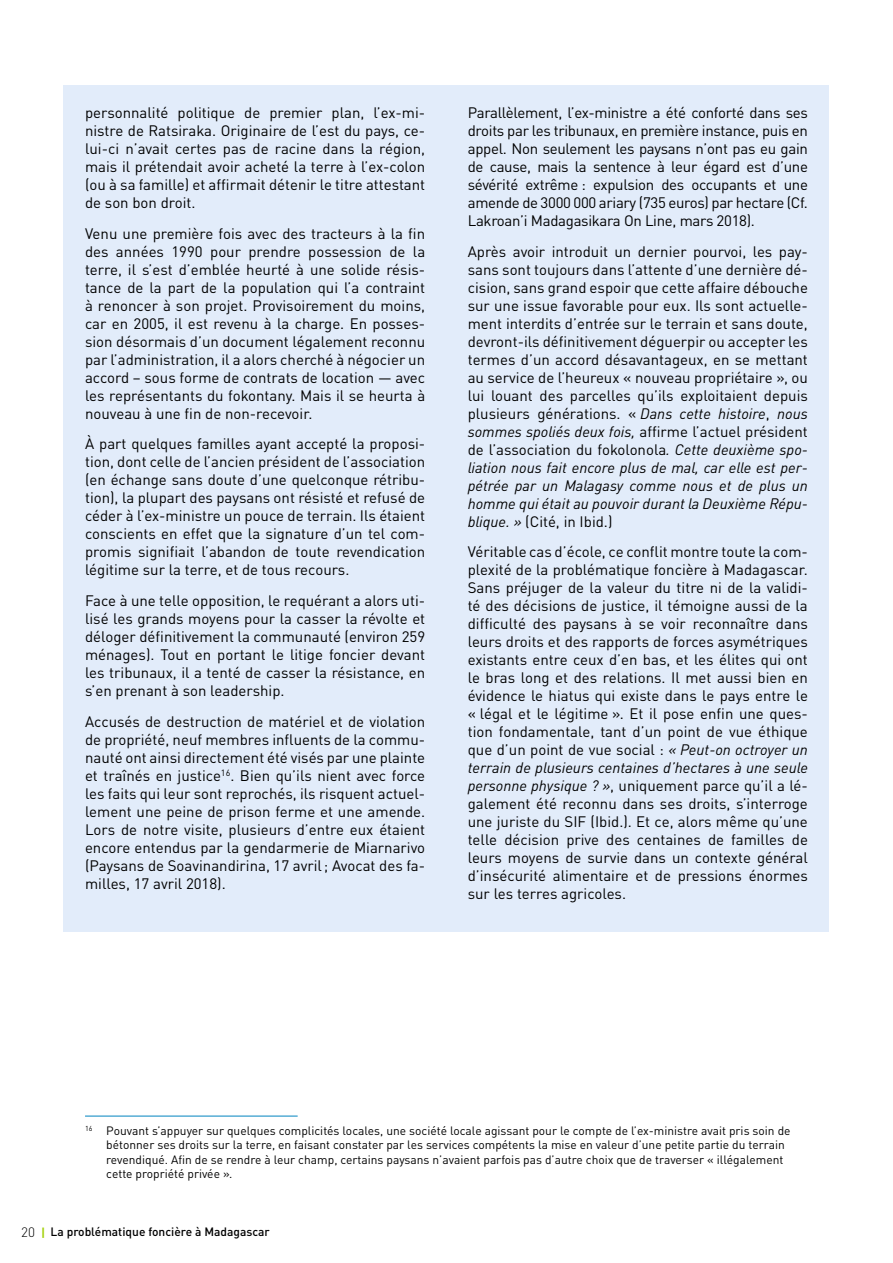
<style>
.page{position:relative;width:893px;height:1263px;background:#fff}
.page>*{position:absolute;margin:0;border:0;box-sizing:border-box;transform-origin:0 0}
.t1{font:15px/18px "DIN Pro";color:#000;text-align:justify}
.t2{font:12px/14.4px "DIN Pro";color:#000}
.t3{font:500 12px "DIN Pro";color:#000}
.s1{font-style:italic}
.s2{font-weight:300;font-size:13.5px}
.s3{font-weight:700;color:#a3d109}
</style>
<div class="page">
<div style="left:64px;top:85px;width:765px;height:846px;background:#e2ecfa"></div>
<hr style="left:85px;top:1116px;width:213px;height:1px;background:#0084c0">
<p class="t1" style="left:85px;top:102px;width:342px">personnalité politique de premier plan, l’ex-mi&shy;nistre de Ratsiraka. Originaire de l’est du pays, ce&shy;lui-ci n’avait certes pas de racine dans la région, mais il prétendait avoir acheté la terre à l’ex-colon (ou à sa famille) et affirmait détenir le titre attestant de son bon droit.</p>
<p class="t1" style="left:85px;top:223px;width:342px">Venu une première fois avec des tracteurs à la fin des années 1990 pour prendre possession de la terre, il s’est d’emblée heurté à une solide résis&shy;tance de la part de la population qui l’a contraint à renoncer à son projet. Provisoirement du moins, car en 2005, il est revenu à la charge. En posses&shy;sion désormais d’un document légalement reconnu par l’administration, il a alors cherché à négocier un accord – sous forme de contrats de location — avec les représentants du fokontany. Mais il se heurta à nouveau à une fin de non-recevoir.</p>
<p class="t1" style="left:85px;top:433px;width:342px">À part quelques familles ayant accepté la proposi&shy;tion, dont celle de l’ancien président de l’association (en échange sans doute d’une quelconque rétribu&shy;tion), la plupart des paysans ont résisté et refusé de céder à l’ex-ministre un pouce de terrain. Ils étaient conscients en effet que la signature d’un tel com&shy;promis signifiait l’abandon de toute revendication légitime sur la terre, et de tous recours.</p>
<p class="t1" style="left:85px;top:590px;width:342px">Face à une telle opposition, le requérant a alors uti&shy;lisé les grands moyens pour la casser la révolte et déloger définitivement la communauté (environ 259 ménages). Tout en portant le litige foncier devant les tribunaux, il a tenté de casser la résistance, en s’en prenant à son leadership.</p>
<p class="t1" style="left:85px;top:711px;width:342px">Accusés de destruction de matériel et de violation de propriété, neuf membres influents de la commu&shy;nauté ont ainsi directement été visés par une plainte et traînés en justice<sup>16</sup>. Bien qu’ils nient avec force les faits qui leur sont reprochés, ils risquent actuel&shy;lement une peine de prison ferme et une amende.<br>Lors de notre visite, plusieurs d’entre eux étaient encore entendus par la gendarmerie de Miarnarivo (Paysans de Soavinandirina, 17 avril; Avocat des fa&shy;milles, 17 avril 2018).</p>
<p class="t1" style="left:468px;top:102px;width:342px">Parallèlement, l’ex-ministre a été conforté dans ses droits par les tribunaux, en première instance, puis en appel. Non seulement les paysans n’ont pas eu gain de cause, mais la sentence à leur égard est d’une sévérité extrême : expulsion des occupants et une amende de 3000 000 ariary (735 euros) par hectare (Cf.<br>Lakroan’i Madagasikara On Line, mars 2018).</p>
<p class="t1" style="left:468px;top:241px;width:342px">Après avoir introduit un dernier pourvoi, les pay&shy;sans sont toujours dans l’attente d’une dernière dé&shy;cision, sans grand espoir que cette affaire débouche sur une issue favorable pour eux. Ils sont actuelle&shy;ment interdits d’entrée sur le terrain et sans doute, devront-ils définitivement déguerpir ou accepter les termes d’un accord désavantageux, en se mettant au service de l’heureux « nouveau propriétaire », ou lui louant des parcelles qu’ils exploitaient depuis plusieurs générations. « <span class="s1">Dans cette histoire</span>, <span class="s1">nous sommes spoliés deux fois,</span> affirme l’actuel président de l’association du fokolonola<span class="s1">. Cette deuxième spo&shy;liation nous fait encore plus de mal, car elle est per&shy;pétrée par un Malagasy comme nous et de plus un homme qui était au pouvoir durant la Deuxième Répu&shy;blique. »</span> (Cité, in Ibid.)</p>
<p class="t1" style="left:468px;top:541px;width:342px">Véritable cas d’école, ce conflit montre toute la com&shy;plexité de la problématique foncière à Madagascar.<br>Sans préjuger de la valeur du titre ni de la validi&shy;té des décisions de justice, il témoigne aussi de la difficulté des paysans à se voir reconnaître dans leurs droits et des rapports de forces asymétriques existants entre ceux d’en bas, et les élites qui ont le bras long et des relations. Il met aussi bien en évidence le hiatus qui existe dans le pays entre le « légal et le légitime ». Et il pose enfin une ques&shy;tion fondamentale, tant d’un point de vue éthique que d’un point de vue social : <span class="s1">« Peut-on octroyer un terrain de plusieurs centaines d’hectares à une seule personne physique ? »</span>, uniquement parce qu’il a lé&shy;galement été reconnu dans ses droits, s’interroge une juriste du SIF (Ibid.). Et ce, alors même qu’une telle décision prive des centaines de familles de leurs moyens de survie dans un contexte général d’insécurité alimentaire et de pressions énormes sur les terres agricoles.</p>
<p class="t2" style="left:106px;top:1122px;width:686px;text-indent:-21px"><sup>16</sup> Pouvant s’appuyer sur quelques complicités locales, une société locale agissant pour le compte de l’ex-ministre avait pris soin de bétonner ses droits sur la terre, en faisant constater par les services compétents la mise en valeur d’une petite partie du terrain revendiqué. Afin de se rendre à leur champ, certains paysans n’avaient parfois pas d’autre choix que de traverser « illégalement cette propriété privée ».</p>
<p class="t3" style="left:21px;top:1222px;width:250px"><span class="s2">20</span> <span class="s3">|</span> La problématique foncière à Madagascar</p>
</div>
